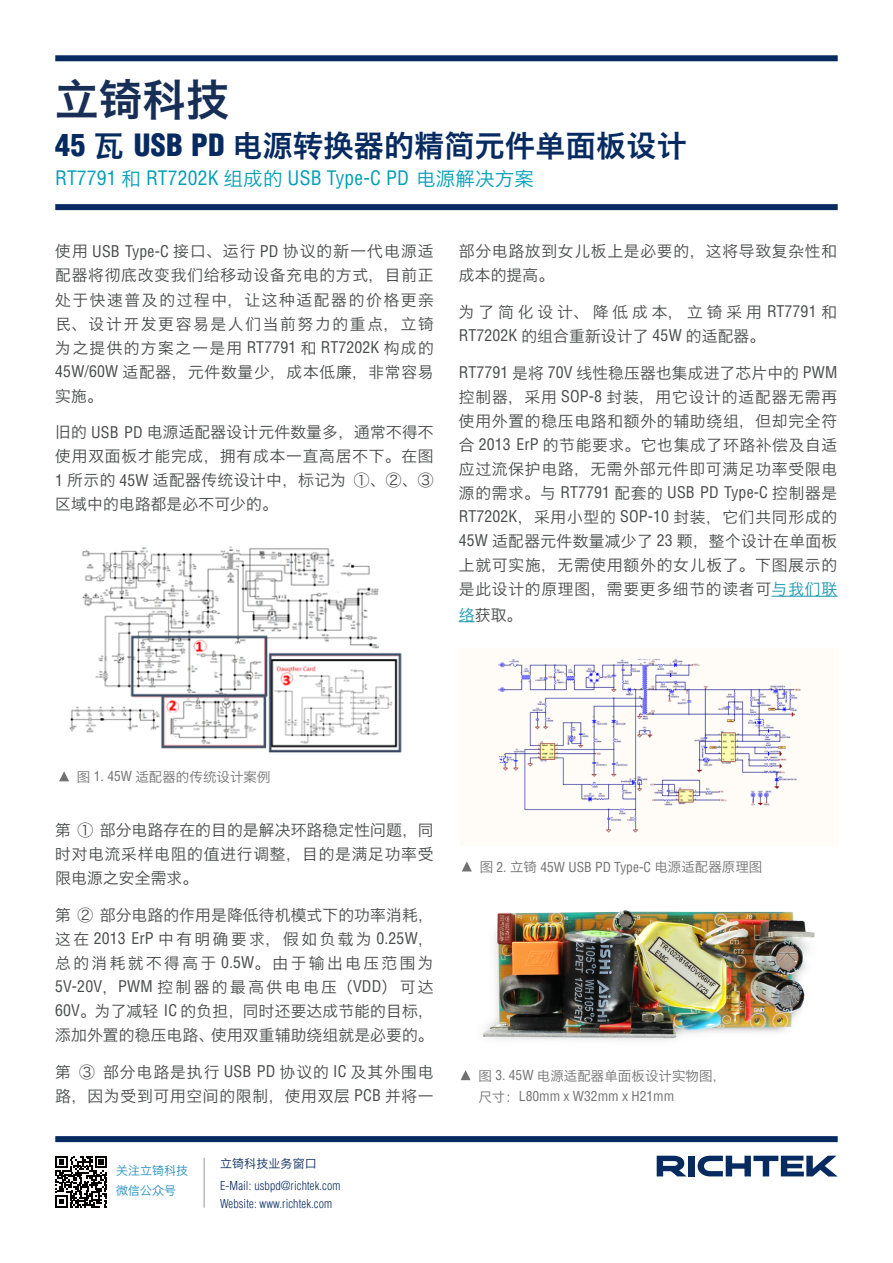
<style>
.page{position:relative;width:893px;height:1263px;background:#fff}
.page>*{position:absolute;margin:0;border:0;box-sizing:border-box;transform-origin:0 0}
.t1{font:43.5px "Hiragino Sans GB W6";color:#172e57}
.t2{font:30px "Hiragino Sans GB W6";letter-spacing:.01em;color:#072b61}
.t3{font:condensed 19.5px "Helvetica LT Std";letter-spacing:.01em;color:#009eb8}
.t4{font:15.75px/24px "Hiragino Sans GB W3";letter-spacing:.05em;color:#484949;text-align:justify}
.t5{font:15.75px/24px "Hiragino Sans GB W3";letter-spacing:.25em;color:#484949}
.t6{font:condensed 15.75px "Helvetica LT Std";letter-spacing:.01em;color:#484949}
.t7{font:condensed 13.5px "Helvetica LT Std";color:#727171}
.t8{font:13.5px "Hiragino Sans GB W3";color:#727171}
.t9{font:300 condensed 12px/18px "Helvetica LT Std";letter-spacing:.01em;color:#072b61}
.t10{font:12px/19.5px "Hiragino Sans GB W3";color:#218dbd}
.t11{font:12px "Hiragino Sans GB W3";letter-spacing:.01em;color:#072b61}
.s1{font-family:"Helvetica LT Std";font-weight:900;font-stretch:condensed}
.s2{font-family:"Hiragino Sans GB W3";font-stretch:normal}
.s3{font-family:"Helvetica LT Std";font-stretch:condensed}
.s4{color:#1796ad}
</style>
<div class="page">
<svg style="left:55px;top:1156px;width:52px;height:52px"></svg>
<div style="left:55px;top:1136px;width:783px;height:6px;background:#072b61"></div>
<div style="left:55px;top:55px;width:783px;height:6px;background:#072b61"></div>
<div style="left:689px;top:1156px;width:6px;height:20px;background:#072b61"></div>
<svg style="left:657px;top:1156px;width:29px;height:20px"></svg>
<svg style="left:698px;top:1156px;width:139px;height:20px"></svg>
<hr style="left:204px;top:1158px;width:1px;height:50px;background:#9a9899">
<img style="left:482px;top:910px;width:333px;height:131px">
<div style="left:460px;top:648px;width:378px;height:197px;background:#fffcf7"></div>
<img style="left:69px;top:546px;width:333px;height:207px">
<hr style="left:771px;top:596px;width:66px;height:1px;background:#1796ad">
<svg style="left:459px;top:621px;width:16px;height:1px"></svg>
<svg style="left:59px;top:771px;width:10px;height:10px"></svg>
<img style="left:498px;top:659px;width:302px;height:174px">
<svg style="left:462px;top:861px;width:10px;height:10px"></svg>
<svg style="left:461px;top:1070px;width:10px;height:10px"></svg>
<div style="left:55px;top:204px;width:783px;height:6px;background:#072b61"></div>
<h1 class="t1" style="left:55px;top:71px;width:176px">立锜科技</h1>
<h2 class="t2" style="left:55px;top:126px;width:633px"><span class="s1">45</span> 瓦 <span class="s1">USB PD</span> 电源转换器的精简元件单面板设计</h2>
<p class="t3" style="left:55px;top:166px;width:480px">RT7791 <span class="s2">和</span> RT7202K <span class="s2">组成的</span> USB Type-C PD <span class="s2">电源解决方案</span></p>
<p class="t4" style="left:55px;top:239px;width:380px">使用 <span class="s3">USB Type-C</span> 接口、运行 <span class="s3">PD</span> 协议的新一代电源适配器将彻底改变我们给移动设备充电的方式，目前正处于快速普及的过程中，让这种适配器的价格更亲民、设计开发更容易是人们当前努力的重点，立锜为之提供的方案之一是用 <span class="s3">RT7791</span> 和 <span class="s3">RT7202K</span> 构成的<span class="s3">45W/60W</span> 适配器，元件数量少，成本低廉，非常容易实施。</p>
<p class="t4" style="left:55px;top:420px;width:380px">旧的 <span class="s3">USB PD</span> 电源适配器设计元件数量多，通常不得不使用双面板才能完成，拥有成本一直高居不下。在图<span class="s3">1</span> 所示的 <span class="s3">45W</span> 适配器传统设计中，标记为 ①、②、③区域中的电路都是必不可少的。</p>
<p class="t4" style="left:459px;top:239px;width:380px">部分电路放到女儿板上是必要的，这将导致复杂性和成本的提高。</p>
<p class="t5" style="left:459px;top:300px;width:380px">为了简化设计、降低成本，立锜采用<span class="s3">RT7791</span>和<br><span class="s3">RT7202K</span> 的组合重新设计了 <span class="s3">45W</span> 的适配器。</p>
<p class="t4" style="left:459px;top:361px;width:380px"><span class="s3">RT7791</span> 是将 <span class="s3">70V</span> 线性稳压器也集成进了芯片中的 <span class="s3">PWM</span>控制器，采用 <span class="s3">SOP-8</span> 封装，用它设计的适配器无需再使用外置的稳压电路和额外的辅助绕组，但却完全符合 <span class="s3">2013 ErP</span> 的节能要求。它也集成了环路补偿及自适应过流保护电路，无需外部元件即可满足功率受限电</p>
<p class="t6" style="left:459px;top:483px;width:380px"><span class="s2">源的需求。与</span> RT7791 <span class="s2">配套的</span> USB PD Type-C <span class="s2">控制器是</span></p>
<p class="t4" style="left:459px;top:505px;width:380px"><span class="s3">RT7202K</span>，采用小型的 <span class="s3">SOP-10</span> 封装，它们共同形成的<span class="s3">45W</span> 适配器元件数量减少了 <span class="s3">23</span> 颗，整个设计在单面板上就可实施，无需使用额外的女儿板了。下图展示的是此设计的原理图，需要更多细节的读者可<span class="s4">与我们联</span></p>
<p class="t4" style="left:459px;top:602px;width:65px"><span class="s4">络</span>获取。</p>
<p class="t8" style="left:77px;top:769px;width:195px">图 <span class="s3">1. 45W</span> 适配器的传统设计案例</p>
<p class="t4" style="left:55px;top:818px;width:380px">第 ① 部分电路存在的目的是解决环路稳定性问题，同时对电流采样电阻的值进行调整，目的是满足功率受限电源之安全需求。</p>
<p class="t4" style="left:55px;top:902px;width:380px">第 ② 部分电路的作用是降低待机模式下的功率消耗，这在 <span class="s3">2013 ErP</span> 中有明确要求，假如负载为 <span class="s3">0.25W</span>，总的消耗就不得高于 <span class="s3">0.5W</span>。由于输出电压范围为<span class="s3">5V-20V</span>，<span class="s3">PWM</span> 控制器的最高供电电压（<span class="s3">VDD</span>）可达<span class="s3">60V</span>。为了减轻 <span class="s3">IC</span> 的负担，同时还要达成节能的目标，添加外置的稳压电路、使用双重辅助绕组就是必要的。</p>
<p class="t4" style="left:55px;top:1059px;width:380px">第 ③ 部分电路是执行 <span class="s3">USB PD</span> 协议的 <span class="s3">IC</span> 及其外围电路，因为受到可用空间的限制，使用双层 <span class="s3">PCB</span> 并将一</p>
<p class="t10" style="left:116px;top:1160px;width:73px">关注立锜科技微信公众号</p>
<p class="t11" style="left:220px;top:1156px;width:98px">立锜科技业务窗口</p>
<p class="t9" style="left:220px;top:1176px;width:122px">E-Mail: usbpd@richtek.com<br>Website: www.richtek.com</p>
<p class="t7" style="left:480px;top:858px;width:284px"><span class="s2">图</span> 2. <span class="s2">立锜</span> 45W USB PD Type-C <span class="s2">电源适配器原理图</span></p>
<p class="t8" style="left:478px;top:1067px;width:249px">图 <span class="s3">3. 45W</span> 电源适配器单面板设计实物图，</p>
<p class="t7" style="left:478px;top:1088px;width:197px"><span class="s2">尺寸：</span>L80mm x W32mm x H21mm</p>
</div>
